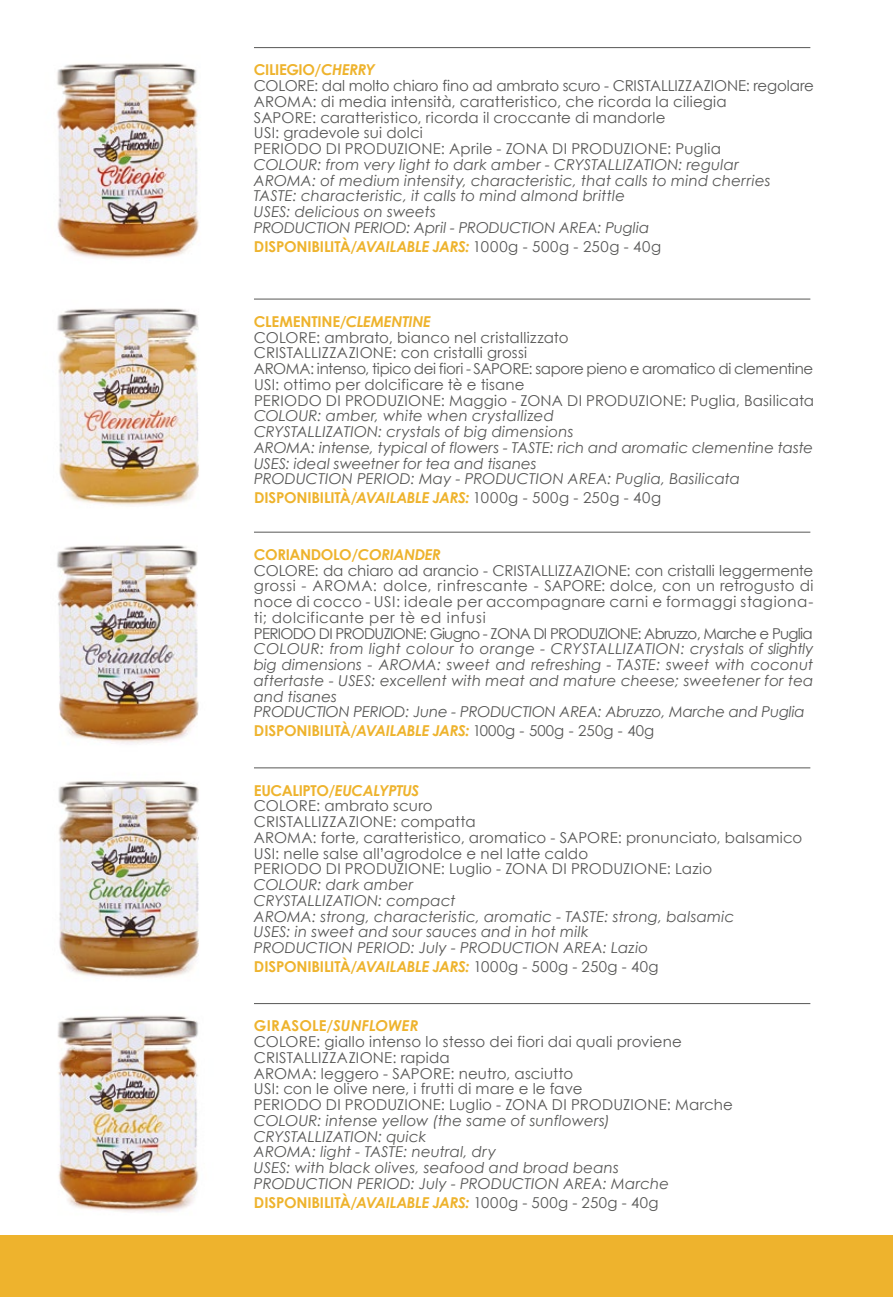
<style>
.page{position:relative;width:893px;height:1297px;background:#fff}
.page>*{position:absolute;margin:0;border:0;box-sizing:border-box;transform-origin:0 0}
.t1{font:15px/15.8px "Century Gothic";letter-spacing:.01em;color:#575756}
.t2{font:italic 15px/15.8px "Century Gothic";letter-spacing:.005em;color:#575756}
.t3{font:15px "Century Gothic";letter-spacing:.04em;color:#575756}
.t4{font:15px "Century Gothic";letter-spacing:.03em;color:#575756}
.s1{font-weight:700;color:#eeb32d}
.s2{font-weight:700;font-style:italic;color:#eeb32d}
</style>
<div class="page">
<img style="left:57px;top:1015px;width:142px;height:197px">
<img style="left:57px;top:545px;width:142px;height:199px">
<img style="left:58px;top:781px;width:141px;height:197px">
<img style="left:57px;top:308px;width:142px;height:197px">
<img style="left:57px;top:63px;width:142px;height:196px">
<div style="left:0;top:1236px;width:893px;height:61px;background:#eeb32d"></div>
<hr style="left:254px;top:47px;width:556px;height:1px;background:#575756">
<hr style="left:254px;top:1003px;width:556px;height:1px;background:#575756">
<hr style="left:254px;top:299px;width:556px;height:1px;background:#575756">
<hr style="left:254px;top:532px;width:556px;height:1px;background:#575756">
<hr style="left:254px;top:767px;width:556px;height:1px;background:#575756">
<p class="t1" style="left:254px;top:62px;width:562px"><span class="s1">CILIEGIO/</span><span class="s2">CHERRY<br></span>COLORE: dal molto chiaro fino ad ambrato scuro - CRISTALLIZZAZIONE: regolare AROMA: di media intensità, caratteristico, che ricorda la ciliegia<br>SAPORE: caratteristico, ricorda il croccante di mandorle<br>USI: gradevole sui dolci<br>PERIODO DI PRODUZIONE: Aprile - ZONA DI PRODUZIONE: Puglia</p>
<p class="t2" style="left:254px;top:156px;width:518px">COLOUR: from very light to dark amber - CRYSTALLIZATION: regular AROMA: of medium intensity, characteristic, that calls to mind cherries TASTE: characteristic, it calls to mind almond brittle<br>USES: delicious on sweets<br>PRODUCTION PERIOD: April - PRODUCTION AREA: Puglia</p>
<p class="t3" style="left:254px;top:237px;width:409px"><span class="s1">DISPONIBILITÀ/</span><span class="s2">AVAILABLE JARS:</span> 1000g - 500g - 250g - 40g</p>
<p class="t1" style="left:254px;top:313px;width:562px"><span class="s1">CLEMENTINE/</span><span class="s2">CLEMENTINE<br></span>COLORE: ambrato, bianco nel cristallizzato<br>CRISTALLIZZAZIONE: con cristalli grossi<br>AROMA: intenso, tipico dei fiori - SAPORE: sapore pieno e aromatico di clementine USI: ottimo per dolcificare tè e tisane<br>PERIODO DI PRODUZIONE: Maggio - ZONA DI PRODUZIONE: Puglia, Basilicata</p>
<p class="t2" style="left:254px;top:408px;width:561px">COLOUR: amber, white when crystallized<br>CRYSTALLIZATION: crystals of big dimensions<br>AROMA: intense, typical of flowers - TASTE: rich and aromatic clementine taste USES: ideal sweetner for tea and tisanes<br>PRODUCTION PERIOD: May - PRODUCTION AREA: Puglia, Basilicata</p>
<p class="t3" style="left:254px;top:488px;width:409px"><span class="s1">DISPONIBILITÀ/</span><span class="s2">AVAILABLE JARS:</span> 1000g - 500g - 250g - 40g</p>
<p class="t1" style="left:254px;top:546px;width:561px"><span class="s1">CORIANDOLO/</span><span class="s2">CORIANDER<br></span>COLORE: da chiaro ad arancio - CRISTALLIZZAZIONE: con cristalli leggermente grossi - AROMA: dolce, rinfrescante - SAPORE: dolce, con un retrogusto di noce di cocco - USI: ideale per accompagnare carni e formaggi stagiona&shy;ti; dolcificante per tè ed infusi<br>PERIODO DI PRODUZIONE: Giugno - ZONA DI PRODUZIONE: Abruzzo, Marche e Puglia</p>
<p class="t2" style="left:254px;top:641px;width:561px">COLOUR: from light colour to orange - CRYSTALLIZATION: crystals of slightly big dimensions - AROMA: sweet and refreshing - TASTE: sweet with coconut aftertaste - USES: excellent with meat and mature cheese; sweetener for tea and tisanes<br>PRODUCTION PERIOD: June - PRODUCTION AREA: Abruzzo, Marche and Puglia</p>
<p class="t1" style="left:254px;top:723px;width:402px"><span class="s1">DISPONIBILITÀ/</span><span class="s2">AVAILABLE JARS:</span> 1000g - 500g - 250g - 40g</p>
<p class="t1" style="left:254px;top:782px;width:550px"><span class="s1">EUCALIPTO/</span><span class="s2">EUCALYPTUS<br></span>COLORE: ambrato scuro<br>CRISTALLIZZAZIONE: compatta<br>AROMA: forte, caratteristico, aromatico - SAPORE: pronunciato, balsamico USI: nelle salse all’agrodolce e nel latte caldo<br>PERIODO DI PRODUZIONE: Luglio - ZONA DI PRODUZIONE: Lazio</p>
<p class="t2" style="left:254px;top:876px;width:482px">COLOUR: dark amber<br>CRYSTALLIZATION: compact<br>AROMA: strong, characteristic, aromatic - TASTE: strong, balsamic USES: in sweet and sour sauces and in hot milk<br>PRODUCTION PERIOD: July - PRODUCTION AREA: Lazio</p>
<p class="t4" style="left:254px;top:957px;width:406px"><span class="s1">DISPONIBILITÀ/</span><span class="s2">AVAILABLE JARS:</span> 1000g - 500g - 250g - 40g</p>
<p class="t1" style="left:254px;top:1018px;width:480px"><span class="s1">GIRASOLE/</span><span class="s2">SUNFLOWER<br></span>COLORE: giallo intenso lo stesso dei fiori dai quali proviene CRISTALLIZZAZIONE: rapida<br>AROMA: leggero - SAPORE: neutro, asciutto<br>USI: con le olive nere, i frutti di mare e le fave<br>PERIODO DI PRODUZIONE: Luglio - ZONA DI PRODUZIONE: Marche</p>
<p class="t2" style="left:254px;top:1112px;width:417px">COLOUR: intense yellow (the same of sunflowers)<br>CRYSTALLIZATION: quick<br>AROMA: light - TASTE: neutral, dry<br>USES: with black olives, seafood and broad beans PRODUCTION PERIOD: July - PRODUCTION AREA: Marche</p>
<p class="t4" style="left:254px;top:1193px;width:406px"><span class="s1">DISPONIBILITÀ/</span><span class="s2">AVAILABLE JARS:</span> 1000g - 500g - 250g - 40g</p>
</div>
